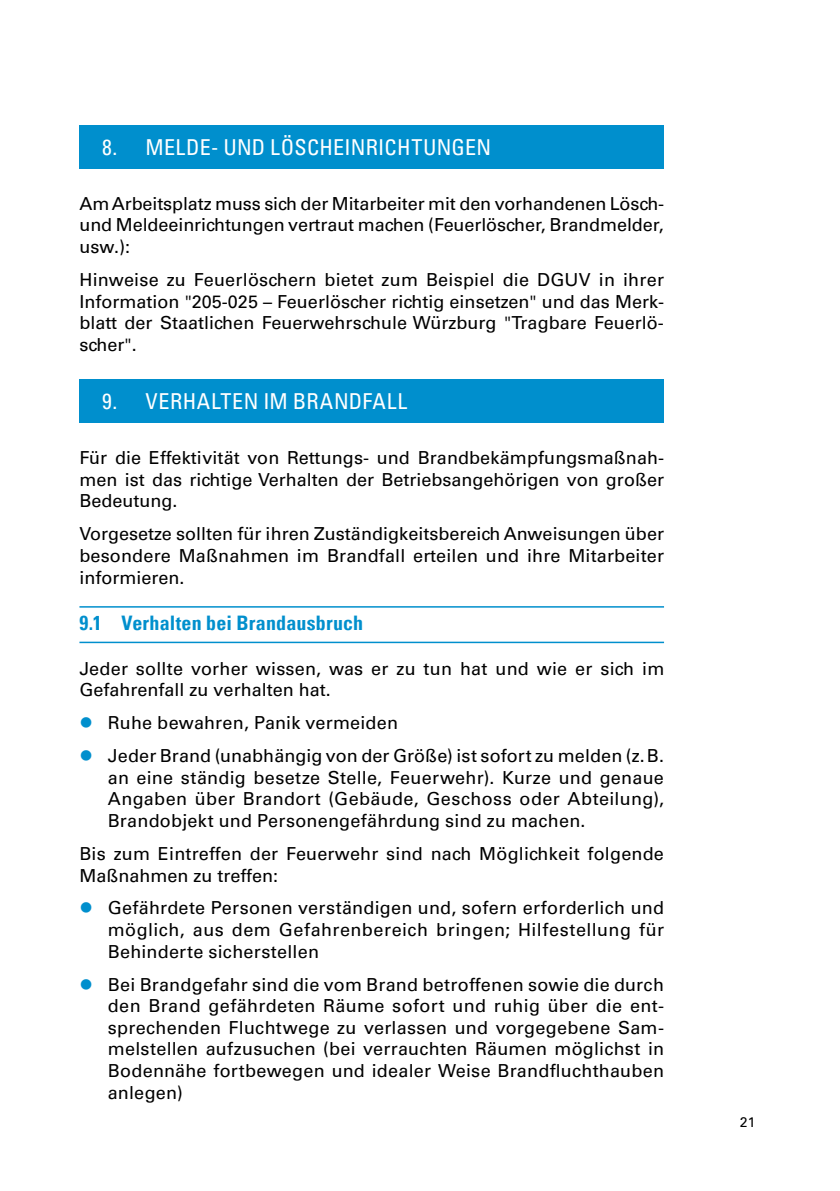
<style>
.page{position:relative;width:840px;height:1191px;background:#fff}
.page>*{position:absolute;margin:0;border:0;box-sizing:border-box;transform-origin:0 0}
.t1{font:condensed 22px "Univers LT Pro";letter-spacing:.015em;color:#fff}
.t2{font:700 condensed 20px "Univers LT Pro";letter-spacing:.01em;color:#008fcd}
.t3{font:18px/21.6px "Univers LT Pro 55 Roman";letter-spacing:.005em;color:#000;text-align:justify}
.t4{font:14px "Univers LT Pro 55 Roman";color:#000}
</style>
<div class="page">
<div style="left:79px;top:125px;width:584px;height:43px;background:#008fcd"></div>
<div style="left:79px;top:379px;width:584px;height:44px;background:#008fcd"></div>
<hr style="left:79px;top:606px;width:584px;height:1px;background:#008fcd">
<hr style="left:79px;top:641px;width:584px;height:2px;background:#008fcd">
<p class="t1" style="left:102px;top:133px;width:390px">8. MELDE- UND LÖSCHEINRICHTUNGEN</p>
<p class="t3" style="left:79px;top:192px;width:586px">Am Arbeitsplatz muss sich der Mitarbeiter mit den vorhandenen Lösch&shy;und Meldeeinrichtungen vertraut machen (Feuerlöscher, Brandmelder, usw.):</p>
<p class="t3" style="left:79px;top:268px;width:585px">Hinweise zu Feuerlöschern bietet zum Beispiel die DGUV in ihrer Information "205-025 – Feuerlöscher richtig einsetzen" und das Merk&shy;blatt der Staatlichen Feuerwehrschule Würzburg "Tragbare Feuerlö&shy;scher".</p>
<p class="t1" style="left:102px;top:387px;width:306px">9. VERHALTEN IM BRANDFALL</p>
<p class="t3" style="left:79px;top:446px;width:586px">Für die Effektivität von Rettungs- und Brandbekämpfungsmaßnah&shy;men ist das richtige Verhalten der Betriebsangehörigen von großer Bedeutung.</p>
<p class="t3" style="left:79px;top:522px;width:586px">Vorgesetze sollten für ihren Zuständigkeitsbereich Anweisungen über besondere Maßnahmen im Brandfall erteilen und ihre Mitarbeiter informieren.</p>
<p class="t2" style="left:79px;top:611px;width:285px">9.1 Verhalten bei Brandausbruch</p>
<p class="t3" style="left:79px;top:656px;width:586px">Jeder sollte vorher wissen, was er zu tun hat und wie er sich im<br>Gefahrenfall zu verhalten hat.</p>
<p class="t3" style="left:108px;top:705px;width:557px;line-height:33px">Ruhe bewahren, Panik vermeiden<br>Jeder Brand (unabhängig von der Größe) ist sofort zu melden (z.B.</p>
<p class="t3" style="left:108px;top:765px;width:557px">an eine ständig besetze Stelle, Feuerwehr). Kurze und genaue Angaben über Brandort (Gebäude, Geschoss oder Abteilung), Brandobjekt und Personengefährdung sind zu machen.</p>
<p class="t3" style="left:79px;top:842px;width:585px">Bis zum Eintreffen der Feuerwehr sind nach Möglichkeit folgende<br>Maßnahmen zu treffen:</p>
<p class="t3" style="left:108px;top:896px;width:557px">Gefährdete Personen verständigen und, sofern erforderlich und möglich, aus dem Gefahrenbereich bringen; Hilfestellung für Behinderte sicherstellen</p>
<p class="t3" style="left:108px;top:972px;width:557px">Bei Brandgefahr sind die vom Brand betroffenen sowie die durch den Brand gefährdeten Räume sofort und ruhig über die ent&shy;sprechenden Fluchtwege zu verlassen und vorgegebene Sam&shy;melstellen aufzusuchen (bei verrauchten Räumen möglichst in Bodennähe fortbewegen und idealer Weise Brandfluchthauben anlegen)</p>
<p class="t4" style="left:739px;top:1112px;width:17px">21</p>
</div>
